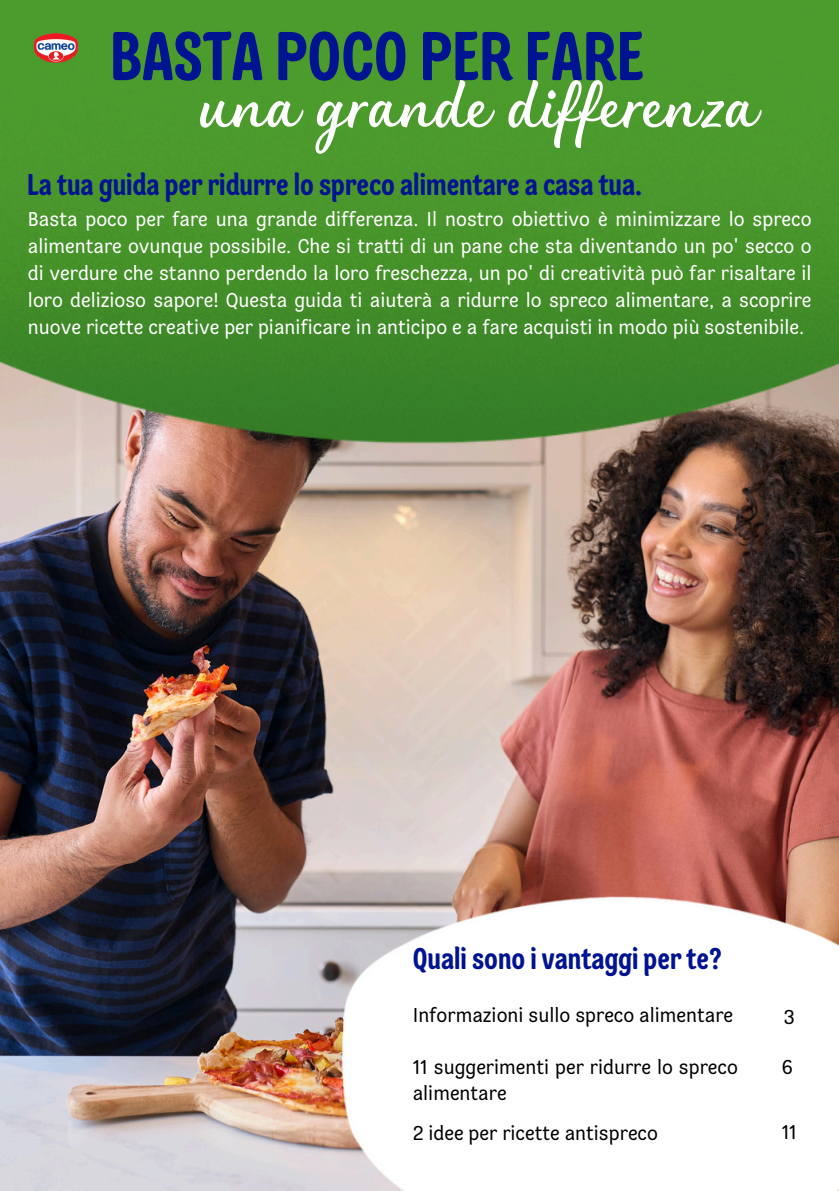
<style>
.page{position:relative;width:839px;height:1191px;background:#fff}
.page>*{position:absolute;margin:0;border:0;box-sizing:border-box;transform-origin:0 0}
.t1{font:68.8px "Dr Oetker Augusts Script W05";color:#fff}
.t2{font:700 68.8px "Dr Oetker Moments Display";color:#001391}
.t3{font:700 30px "Dr Oetker Moments Display";color:#001391}
.t4{font:20px/27px "Dr Oetker Moments Text";color:#fff;text-align:justify}
.t5{font:20px/25.6px "Dr Oetker Moments Text";color:#000}
</style>
<div class="page">
<img style="left:0;top:510px;width:838px;height:681px">
<img style="left:0;top:0;width:838px;height:510px">
<img style="left:342px;top:896px;width:496px;height:295px">
<img style="left:28px;top:30px;width:56px;height:36px">
<p class="t2" style="left:110px;top:15px;width:535px">BASTA POCO PER FARE</p>
<p class="t1" style="left:196px;top:59px;width:559px">una grande differenza</p>
<h1 class="t3" style="left:27px;top:166px;width:616px">La tua guida per ridurre lo spreco alimentare a casa tua.</h1>
<p class="t4" style="left:28px;top:205px;width:785px">Basta poco per fare una grande differenza. Il nostro obiettivo è minimizzare lo spreco alimentare ovunque possibile. Che si tratti di un pane che sta diventando un po' secco o di verdure che stanno perdendo la loro freschezza, un po' di creatività può far risaltare il loro delizioso sapore! Questa guida ti aiuterà a ridurre lo spreco alimentare, a scoprire nuove ricette creative per pianificare in anticipo e a fare acquisti in modo più sostenibile.</p>
<h3 class="t3" style="left:413px;top:940px;width:310px">Quali sono i vantaggi per te?</h3>
<h3 class="t5" style="left:413px;top:1002px;width:322px">Informazioni sullo spreco alimentare</h3>
<p class="t5" style="left:783px;top:1004px;width:13px">3</p>
<p class="t5" style="left:413px;top:1054px;width:326px">11 suggerimenti per ridurre lo spreco alimentare</p>
<p class="t5" style="left:781px;top:1054px;width:13px">6</p>
<p class="t5" style="left:413px;top:1120px;width:247px">2 idee per ricette antispreco</p>
<p class="t5" style="left:781px;top:1119px;width:17px">11</p>
</div>
